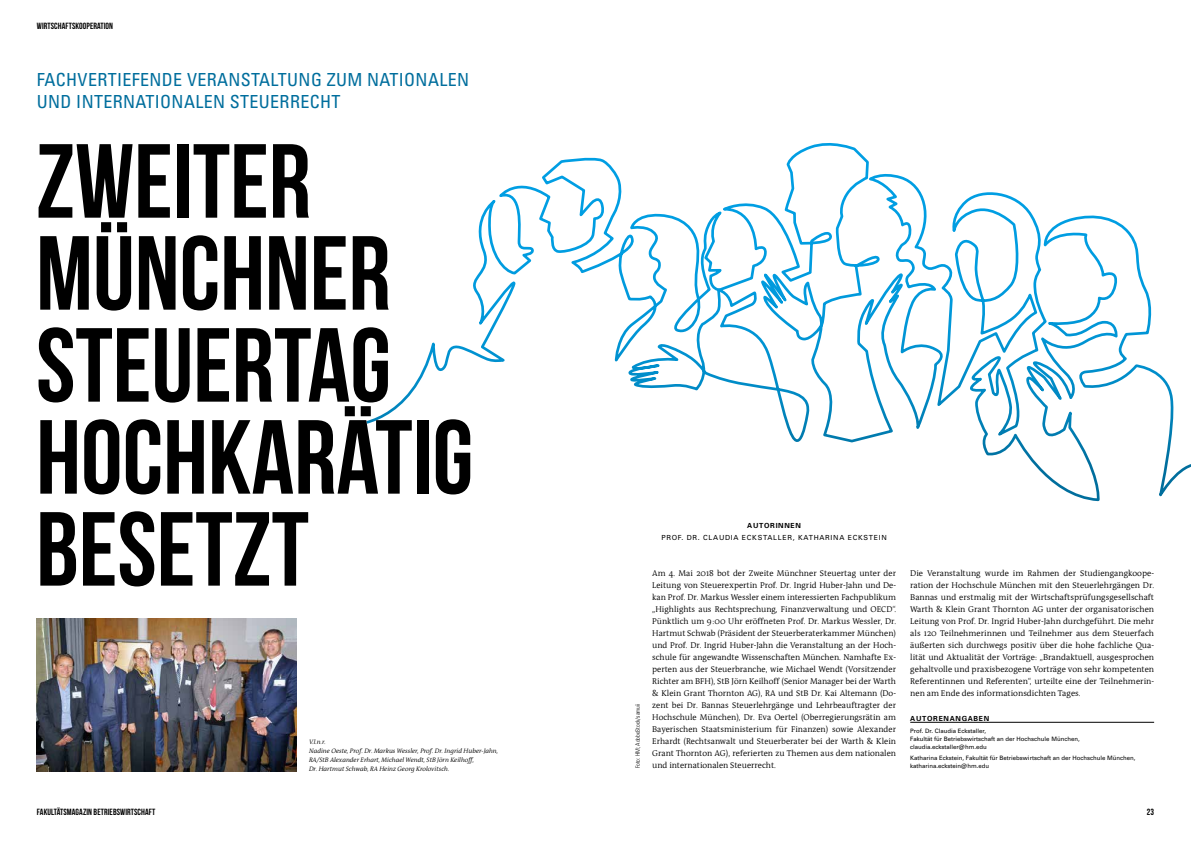
<style>
.page{position:relative;width:1191px;height:842px;background:#fff}
.page>*{position:absolute;margin:0;border:0;box-sizing:border-box;transform-origin:0 0}
.t1{font:105px/92px "Bebas Neue";color:#000}
.t2{font:condensed 18px/21.6px "Univers";letter-spacing:.02em;color:#006e9d}
.t3{font:9px "Bebas Neue";letter-spacing:.01em;color:#000}
.t4{font:8.5px/12px "FHM Antiqua";color:#000;text-align:justify}
.t5{font:7px "Univers";letter-spacing:.1em;color:#000}
.t6{font:700 7px "Univers";letter-spacing:.1em;color:#000}
.t7{font:italic 6.5px/9px "FHM Antiqua";color:#000}
.t8{font:6px/8px "Univers";color:#000}
.t9{font:300 condensed 6px "Univers";color:#000}
</style>
<div class="page">
<svg style="left:350px;top:143px;width:841px;height:359px"></svg>
<hr style="left:910px;top:722px;width:244px;height:1px;background:#000">
<img style="left:37px;top:618px;width:259px;height:153px">
<p class="t3" style="left:37px;top:21px;width:78px">WIRTSCHAFTSKOOPERATION</p>
<h2 class="t2" style="left:37px;top:69px;width:434px">FACHVERTIEFENDE VERANSTALTUNG ZUM NATIONALEN<br>UND INTERNATIONALEN STEUERRECHT</h2>
<h1 class="t1" style="left:36px;top:134px;width:439px">ZWEITER<br>MÜNCHNER<br>STEUERTAG<br>HOCHKARÄTIG<br>BESETZT</h1>
<p class="t7" style="left:309px;top:738px;width:190px">V.l.n.r.<br>Nadine Oeste, Prof. Dr. Markus Wessler, Prof. Dr. Ingrid Huber-Jahn, RA/StB Alexander Erhart, Michael Wendt, StB Jörn Keilhoff,<br>Dr. Hartmut Schwab, RA Heinz Georg Krolovitsch.</p>
<p class="t9" style="left:634px;top:768px;width:66px;rotate:-90deg">Foto: HM; AdobeStock/samuii</p>
<p class="t6" style="left:747px;top:521px;width:55px">AUTORINNEN</p>
<p class="t5" style="left:661px;top:533px;width:227px">PROF. DR. CLAUDIA ECKSTALLER, KATHARINA ECKSTEIN</p>
<p class="t4" style="left:652px;top:567px;width:245px">Am 4. Mai 2018 bot der Zweite Münchner Steuertag unter der Leitung von Steuerexpertin Prof. Dr. Ingrid Huber-Jahn und De&shy;kan Prof. Dr. Markus Wessler einem interessierten Fachpublikum „Highlights aus Rechtsprechung, Finanzverwaltung und OECD“.<br>Pünktlich um 9:00 Uhr eröffneten Prof. Dr. Markus Wessler, Dr.<br>Hartmut Schwab (Präsident der Steuerberaterkammer München) und Prof. Dr. Ingrid Huber-Jahn die Veranstaltung an der Hoch&shy;schule für angewandte Wissenschaften München. Namhafte Ex&shy;perten aus der Steuerbranche, wie Michael Wendt (Vorsitzender Richter am BFH), StB Jörn Keilhoff (Senior Manager bei der Warth &amp; Klein Grant Thornton AG), RA und StB Dr. Kai Altemann (Do&shy;zent bei Dr. Bannas Steuerlehrgänge und Lehrbeauftragter der Hochschule München), Dr. Eva Oertel (Oberregierungsrätin am Bayerischen Staatsministerium für Finanzen) sowie Alexander Erhardt (Rechtsanwalt und Steuerberater bei der Warth &amp; Klein Grant Thornton AG), referierten zu Themen aus dem nationalen und internationalen Steuerrecht.</p>
<p class="t4" style="left:910px;top:567px;width:245px">Die Veranstaltung wurde im Rahmen der Studiengangkoope&shy;ration der Hochschule München mit den Steuerlehrgängen Dr.<br>Bannas und erstmalig mit der Wirtschaftsprüfungsgesellschaft Warth &amp; Klein Grant Thornton AG unter der organisatorischen Leitung von Prof. Dr. Ingrid Huber-Jahn durchgeführt. Die mehr als 120 Teilnehmerinnen und Teilnehmer aus dem Steuerfach äußerten sich durchwegs positiv über die hohe fachliche Qua&shy;lität und Aktualität der Vorträge: „Brandaktuell, ausgesprochen gehaltvolle und praxisbezogene Vorträge von sehr kompetenten Referentinnen und Referenten“, urteilte eine der Teilnehmerin&shy;nen am Ende des informationsdichten Tages.</p>
<p class="t6" style="left:910px;top:714px;width:81px">AUTORENANGABEN</p>
<p class="t8" style="left:910px;top:727px;width:171px">Prof. Dr. Claudia Eckstaller,<br>Fakultät für Betriebswirtschaft an der Hochschule München, claudia.eckstaller@hm.edu</p>
<p class="t8" style="left:910px;top:754px;width:227px">Katharina Eckstein, Fakultät für Betriebswirtschaft an der Hochschule München, katharina.eckstein@hm.edu</p>
<p class="t3" style="left:37px;top:807px;width:120px">FAKULTÄTSMAGAZIN BETRIEBSWIRTSCHAFT</p>
<p class="t3" style="left:1146px;top:807px;width:9px">23</p>
</div>
